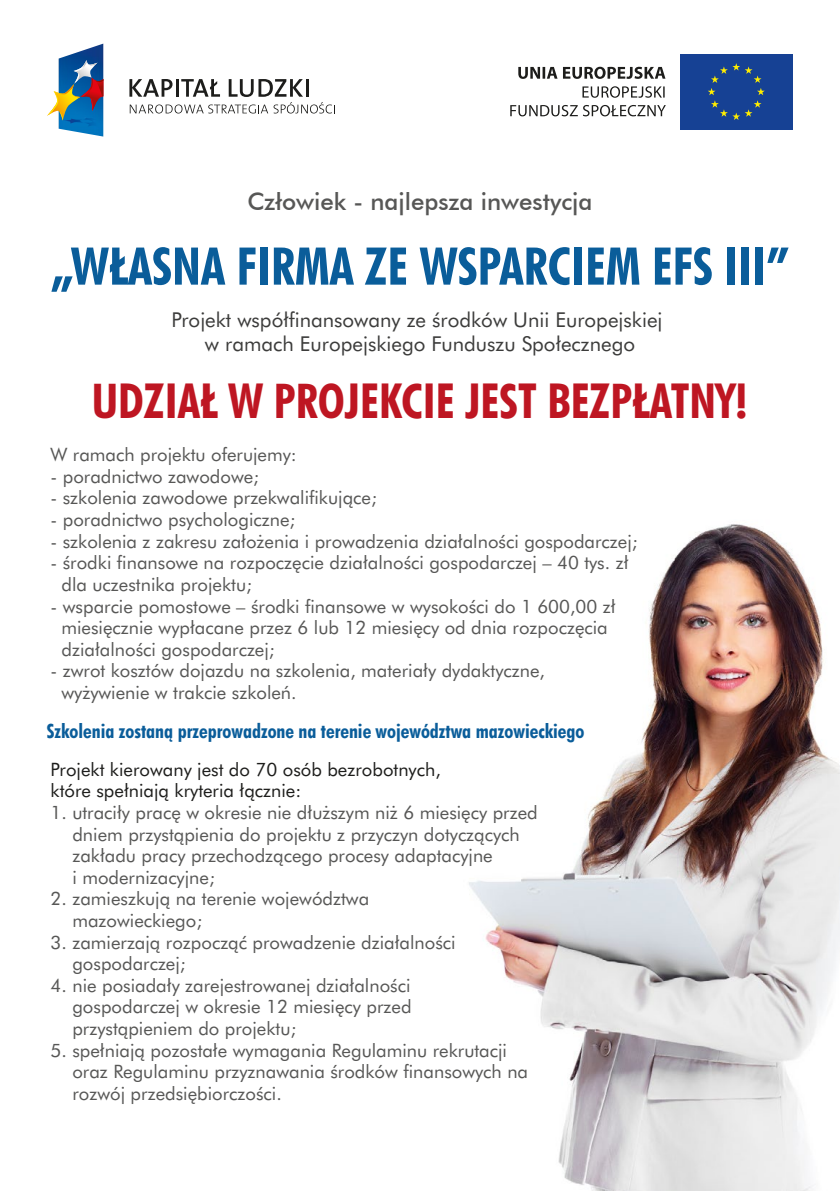
<style>
.page{position:relative;width:840px;height:1191px;background:#fff}
.page>*{position:absolute;margin:0;border:0;box-sizing:border-box;transform-origin:0 0}
.t1{font:52px "Futura Bd Cn EU";color:#0a5d9a}
.t2{font:48px "Futura Bd Cn EU";color:#be1622}
.t3{font:500 24px "Futura BT";color:#575756}
.t4{font:20px/24px "Futura Bk PL";color:#3c3c3b;text-align:center}
.t5{font:20px "Futura Bd Cn EU";color:#0a5d9a}
.t6{font:18px/21.6px "Futura Bk PL";color:#575756}
.t7{font:18px/21.6px "Futura Bk PL";color:#1d1d1b}
</style>
<div class="page">
<img style="left:469px;top:524px;width:370px;height:667px">
<svg style="left:129px;top:79px;width:206px;height:34px"></svg>
<hr style="left:305px;top:79px;width:3px;height:18px;background:#1d1d1b">
<img style="left:59px;top:44px;width:44px;height:93px">
<img style="left:80px;top:78px;width:23px;height:33px">
<img style="left:47px;top:84px;width:33px;height:36px">
<img style="left:63px;top:118px;width:39px;height:9px">
<img style="left:73px;top:60px;width:24px;height:24px">
<img style="left:96px;top:82px;width:7px;height:15px">
<svg style="left:95px;top:79px;width:8px;height:3px"></svg>
<div style="left:679px;top:54px;width:113px;height:75px;background:#164194"></div>
<svg style="left:708px;top:63px;width:56px;height:57px"></svg>
<svg style="left:518px;top:67px;width:147px;height:12px"></svg>
<svg style="left:510px;top:86px;width:155px;height:30px"></svg>
<h3 class="t3" style="left:247px;top:187px;width:346px">Człowiek - najlepsza inwestycja</h3>
<h1 class="t1" style="left:51px;top:234px;width:740px">„WŁASNA FIRMA ZE WSPARCIEM EFS III”</h1>
<p class="t4" style="left:171px;top:307px;width:492px">Projekt współfinansowany ze środków Unii Europejskiej w ramach Europejskiego Funduszu Społecznego</p>
<h2 class="t2" style="left:92px;top:372px;width:657px">UDZIAŁ W PROJEKCIE JEST BEZPŁATNY!</h2>
<p class="t6" style="left:51px;top:444px;width:247px">W ramach projektu oferujemy:</p>
<p class="t6" style="left:51px;top:465px;width:210px">- poradnictwo zawodowe;</p>
<p class="t6" style="left:51px;top:487px;width:327px">- szkolenia zawodowe przekwalifikujące;</p>
<p class="t6" style="left:51px;top:508px;width:246px">- poradnictwo psychologiczne;</p>
<p class="t6" style="left:51px;top:530px;width:588px">- szkolenia z zakresu założenia i prowadzenia działalności gospodarczej;</p>
<p class="t6" style="left:61px;top:552px;width:568px;text-indent:-11px">- środki finansowe na rozpoczęcie działalności gospodarczej – 40 tys. zł dla uczestnika projektu;</p>
<p class="t6" style="left:61px;top:595px;width:555px;text-indent:-11px">- wsparcie pomostowe – środki finansowe w wysokości do 1 600,00 zł miesięcznie wypłacane przez 6 lub 12 miesięcy od dnia rozpoczęcia działalności gospodarczej;</p>
<p class="t6" style="left:61px;top:660px;width:485px;text-indent:-11px">- zwrot kosztów dojazdu na szkolenia, materiały dydaktyczne, wyżywienie w trakcie szkoleń.</p>
<p class="t5" style="left:47px;top:718px;width:538px">Szkolenia zostaną przeprowadzone na terenie województwa mazowieckiego</p>
<p class="t7" style="left:51px;top:758px;width:391px">Projekt kierowany jest do 70 osób bezrobotnych, które spełniają kryteria łącznie:</p>
<p class="t6" style="left:72px;top:801px;width:466px;text-indent:-22px">1. utraciły pracę w okresie nie dłuższym niż 6 miesięcy przed dniem przystąpienia do projektu z przyczyn dotyczących zakładu pracy przechodzącego procesy adaptacyjne<br>i modernizacyjne;</p>
<p class="t6" style="left:72px;top:888px;width:298px;text-indent:-22px">2. zamieszkują na terenie województwa mazowieckiego;</p>
<p class="t6" style="left:72px;top:931px;width:384px;text-indent:-22px">3. zamierzają rozpocząć prowadzenie działalności gospodarczej;</p>
<p class="t6" style="left:72px;top:974px;width:340px;text-align:justify;text-indent:-22px">4. nie posiadały zarejestrowanej działalności gospodarczej w okresie 12 miesięcy przed przystąpieniem do projektu;</p>
<p class="t6" style="left:72px;top:1039px;width:457px;text-indent:-22px">5. spełniają pozostałe wymagania Regulaminu rekrutacji oraz Regulaminu przyznawania środków finansowych na rozwój przedsiębiorczości.</p>
</div>
